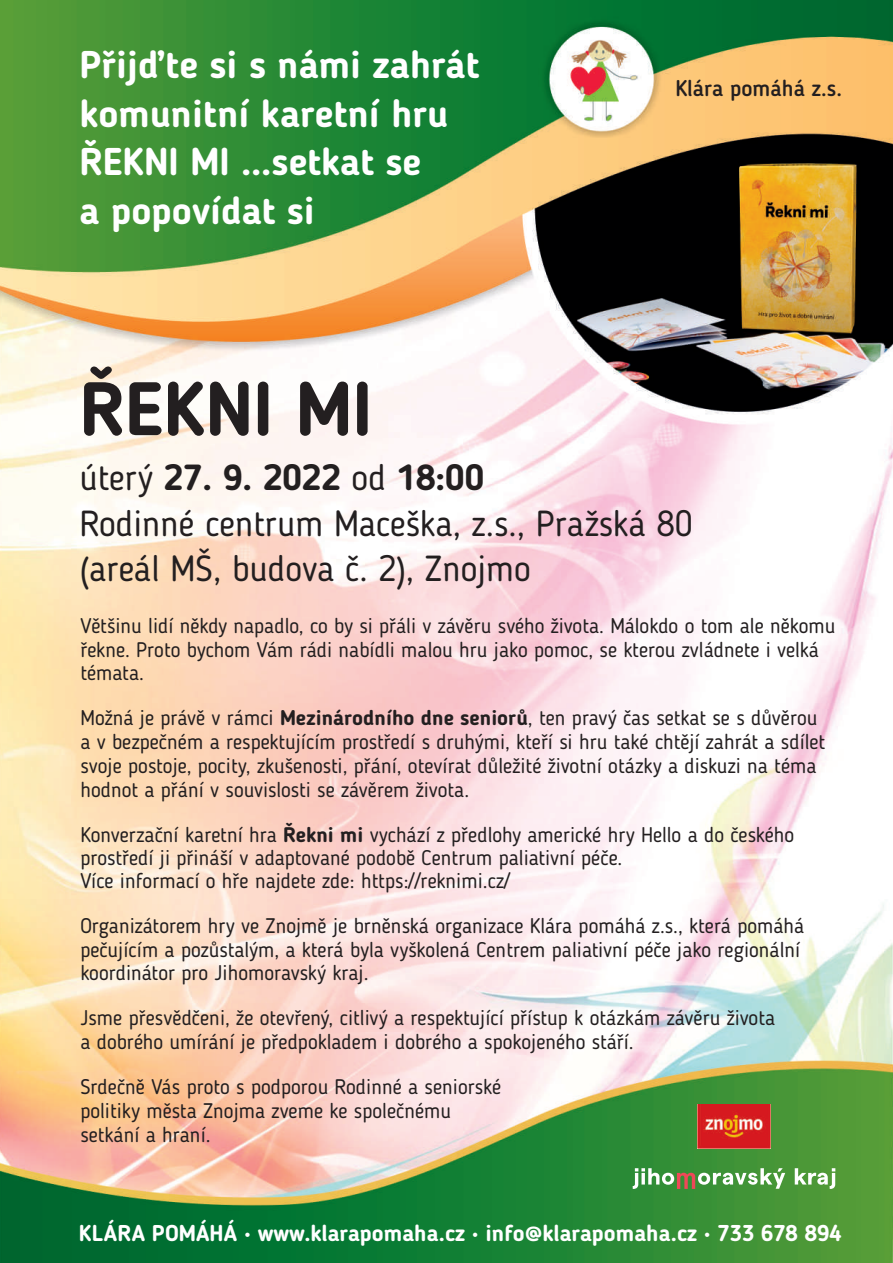
<style>
.page{position:relative;width:893px;height:1263px;background:#fff}
.page>*{position:absolute;margin:0;border:0;box-sizing:border-box;transform-origin:0 0}
.t1{font:700 75px "Blogger Sans";letter-spacing:-.005em;color:#231f20}
.t2{font:700 38.4px/48.3px "Blogger Sans";color:#fff}
.t3{font:36px/45.3px "Blogger Sans";color:#231f20}
.t4{font:700 22.65px "Blogger Sans";color:#fff}
.t5{font:500 22.5px "Blogger Sans";color:#231f20}
.t6{font:21px/23.9px "Blogger Sans";color:#231f20}
.s1{font-weight:700}
</style>
<div class="page">
<img style="left:0;top:0;width:893px;height:1263px">
<img style="left:698px;top:1105px;width:72px;height:43px">
<svg style="left:633px;top:1168px;width:152px;height:21px"></svg>
<svg style="left:795px;top:1168px;width:40px;height:21px"></svg>
<h2 class="t2" style="left:80px;top:44px;width:401px">Přijďte si s námi zahrát komunitní karetní hru<br>ŘEKNI MI …setkat se<br>a popovídat si</h2>
<p class="t5" style="left:675px;top:79px;width:168px">Klára pomáhá z.s.</p>
<h1 class="t1" style="left:79px;top:378px;width:295px">ŘEKNI MI</h1>
<h3 class="t3" style="left:79px;top:458px;width:615px">úterý <span class="s1">27. 9. 2022</span> od <span class="s1">18:00<br></span>Rodinné centrum Maceška, z.s., Pražská 80 (areál MŠ, budova č. 2), Znojmo</h3>
<p class="t6" style="left:80px;top:615px;width:756px">Většinu lidí někdy napadlo, co by si přáli v závěru svého života. Málokdo o tom ale někomu řekne. Proto bychom Vám rádi nabídli malou hru jako pomoc, se kterou zvládnete i velká témata.</p>
<p class="t6" style="left:80px;top:708px;width:746px">Možná je právě v rámci <span class="s1">Mezinárodního dne seniorů</span>, ten pravý čas setkat se s důvěrou a v bezpečném a respektujícím prostředí s druhými, kteří si hru také chtějí zahrát a sdílet svoje postoje, pocity, zkušenosti, přání, otevírat důležité životní otázky a diskuzi na téma hodnot a přání v souvislosti se závěrem života.</p>
<p class="t6" style="left:80px;top:825px;width:715px;line-height:23.1px">Konverzační karetní hra <span class="s1">Řekni mi</span> vychází z předlohy americké hry Hello a do českého prostředí ji přináší v adaptované podobě Centrum paliativní péče.<br>Více informací o hře najdete zde: https://reknimi.cz/</p>
<p class="t6" style="left:80px;top:915px;width:725px">Organizátorem hry ve Znojmě je brněnská organizace Klára pomáhá z.s., která pomáhá pečujícím a pozůstalým, a která byla vyškolená Centrem paliativní péče jako regionální koordinátor pro Jihomoravský kraj.</p>
<p class="t6" style="left:80px;top:1008px;width:696px">Jsme přesvědčeni, že otevřený, citlivý a respektující přístup k otázkám závěru života a dobrého umírání je předpokladem i dobrého a spokojeného stáří.</p>
<p class="t6" style="left:80px;top:1077px;width:422px">Srdečně Vás proto s podporou Rodinné a seniorské politiky města Znojma zveme ke společnému setkání a hraní.</p>
<p class="t4" style="left:79px;top:1223px;width:764px">KLÁRA POMÁHÁ • www.klarapomaha.cz • info@klarapomaha.cz • 733 678 894</p>
</div>
